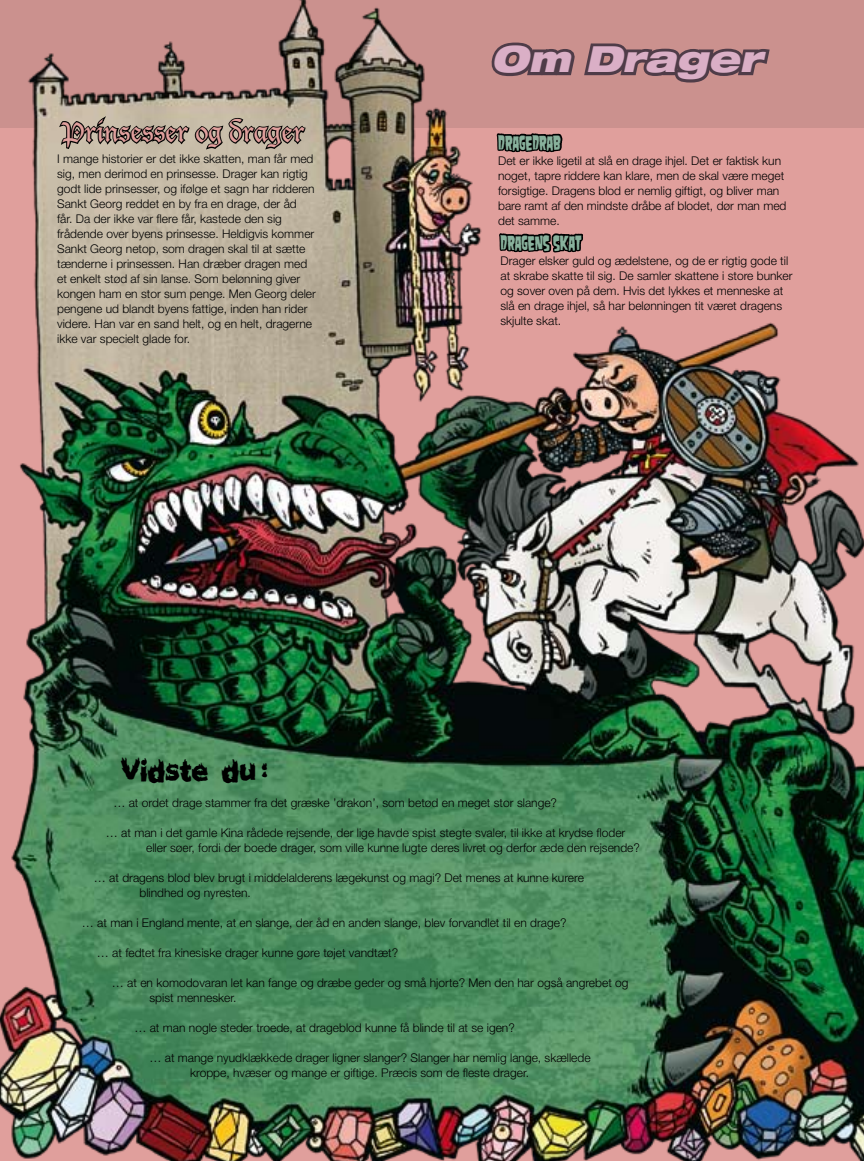
<style>
.page{position:relative;width:864px;height:1161px;background:#fff}
.page>*{position:absolute;margin:0;border:0;box-sizing:border-box;transform-origin:0 0}
.t1{font:italic 900 expanded 36px "Helvetica Neue";color:#daafc6}
.t2{font:27px "Lucida Blackletter";color:#e09f9c}
.t3{font:27px "Firestarter";color:#000}
.t4{font:16.5px "Danzig 4 p";color:#88b19c}
.t5{font:300 12px/15px "Helvetica Neue";color:#000}
</style>
<div class="page">
<img style="left:0;top:0;width:863px;height:1161px">
<svg style="left:497px;top:178px;width:87px;height:160px;background:#ca8f8d"></svg>
<svg style="left:57px;top:113px;width:250px;height:38px;background:#877f71"></svg>
<svg style="left:487px;top:39px;width:285px;height:123px;background:#b48180"></svg>
<h2 class="t2" style="left:63px;top:116px;width:243px">Prinsesser og drager</h2>
<p class="t5" style="left:57px;top:151px;width:260px">I mange historier er det ikke skatten, man får med sig, men derimod en prinsesse. Drager kan rigtig godt lide prinsesser, og ifølge et sagn har ridderen Sankt Georg reddet en by fra en drage, der åd<br>får. Da der ikke var flere får, kastede den sig frådende over byens prinsesse. Heldigvis kommer Sankt Georg netop, som dragen skal til at sætte tænderne i prinsessen. Han dræber dragen med et enkelt stød af sin lanse. Som belønning giver kongen ham en stor sum penge. Men Georg deler pengene ud blandt byens fattige, inden han rider videre. Han var en sand helt, og en helt, dragerne ikke var specielt glade for.</p>
<h2 class="t3" style="left:121px;top:757px;width:148px">Vidste du:</h2>
<h1 class="t1" style="left:491px;top:36px;width:272px">Om Drager</h1>
<h3 class="t4" style="left:498px;top:135px;width:64px">DRAGEDRAB</h3>
<p class="t5" style="left:498px;top:153px;width:290px">Det er ikke ligetil at slå en drage ihjel. Det er faktisk kun noget, tapre riddere kan klare, men de skal være meget forsigtige. Dragens blod er nemlig giftigt, og bliver man bare ramt af den mindste dråbe af blodet, dør man med det samme.</p>
<h3 class="t4" style="left:500px;top:235px;width:83px">DRAGENS SKAT</h3>
<p class="t5" style="left:500px;top:253px;width:293px">Drager elsker guld og ædelstene, og de er rigtig gode til at skrabe skatte til sig. De samler skattene i store bunker og sover oven på dem. Hvis det lykkes et menneske at slå en drage ihjel, så har belønningen tit været dragens skjulte skat.</p>
<p class="t5" style="left:113px;top:795px;width:445px">… at ordet drage stammer fra det græske ’drakon’, som betød en meget stor slange?</p>
<p class="t5" style="left:146px;top:825px;width:495px;text-indent:-40px">… at man i det gamle Kina rådede rejsende, der lige havde spist stegte svaler, til ikke at krydse floder eller søer, fordi der boede drager, som ville kunne lugte deres livret og derfor æde den rejsende?</p>
<p class="t5" style="left:139px;top:870px;width:446px;text-indent:-46px">… at dragens blod blev brugt i middelalderens lægekunst og magi? Det menes at kunne kurere blindhed og nyresten.</p>
<p class="t5" style="left:82px;top:915px;width:486px">… at man i England mente, at en slange, der åd en anden slange, blev forvandlet til en drage?</p>
<p class="t5" style="left:97px;top:945px;width:302px">… at fedtet fra kinesiske drager kunne gøre tøjet vandtæt?</p>
<p class="t5" style="left:149px;top:975px;width:480px;text-indent:-38px">… at en komodovaran let kan fange og dræbe geder og små hjorte? Men den har også angrebet og spist mennesker.</p>
<p class="t5" style="left:134px;top:1020px;width:382px">… at man nogle steder troede, at drageblod kunne få blinde til at se igen?</p>
<p class="t5" style="left:190px;top:1050px;width:402px;text-indent:-41px">… at mange nyudklækkede drager ligner slanger? Slanger har nemlig lange, skællede kroppe, hvæser og mange er giftige. Præcis som de fleste drager.</p>
</div>
